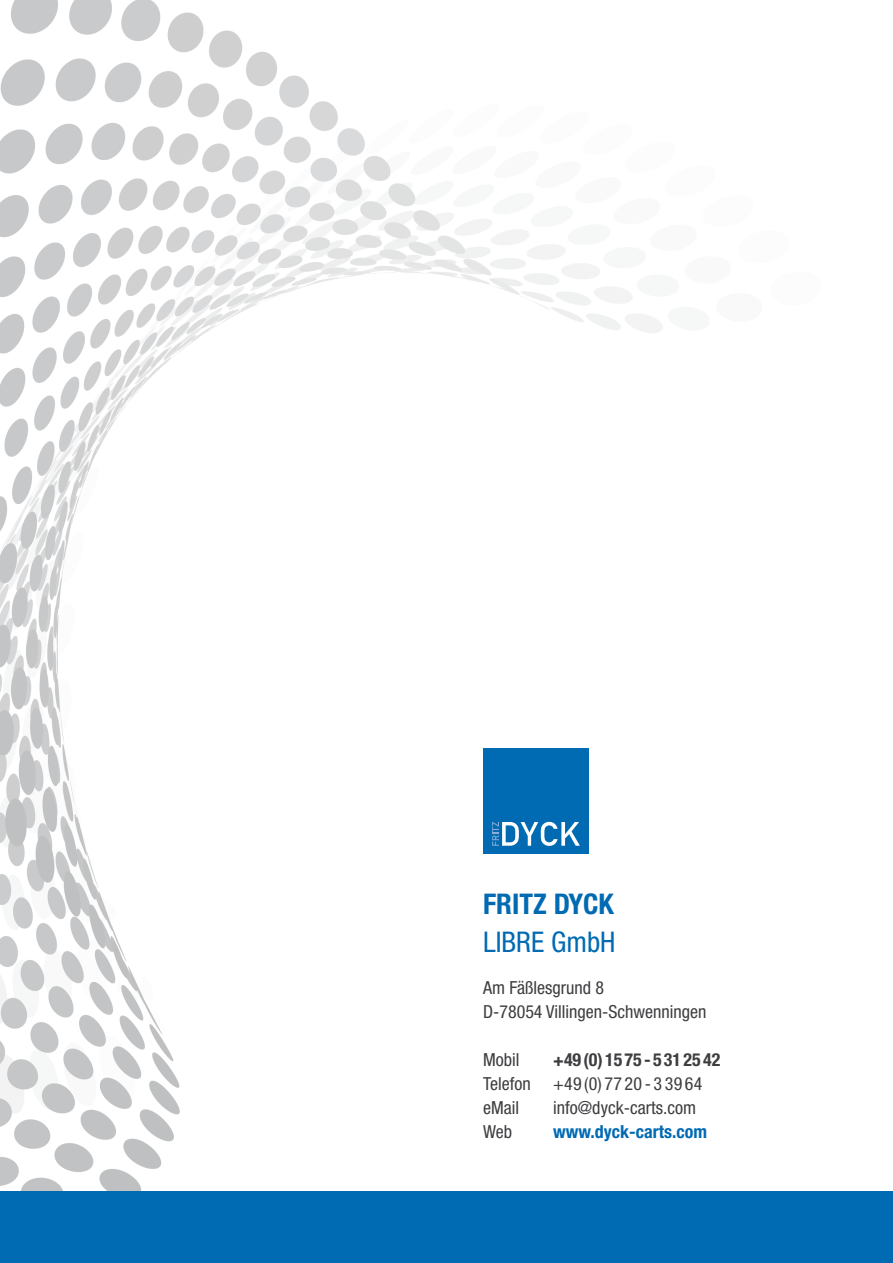
<style>
.page{position:relative;width:893px;height:1263px;background:#fff}
.page>*{position:absolute;margin:0;border:0;box-sizing:border-box;transform-origin:0 0}
.t1{font:700 condensed 28.5px "Helvetica Neue LT Std";color:#006ab3}
.t2{font:condensed 28.5px "Helvetica Neue LT Std";color:#006ab3}
.t3{font:condensed 18px/24px "Helvetica Neue LT Std";color:#3e3d40}
.t4{font:700 condensed 18px "Helvetica Neue LT Std";color:#3e3d40}
.t5{font:700 condensed 18px "Helvetica Neue LT Std";color:#006ab3}
</style>
<div class="page">
<img style="left:0;top:0;width:662px;height:1191px">
<div style="left:0;top:1191px;width:893px;height:72px;background:#006ab3"></div>
<div style="left:483px;top:749px;width:106px;height:105px;background:#006ab3"></div>
<svg style="left:492px;top:822px;width:88px;height:24px"></svg>
<h1 class="t1" style="left:483px;top:886px;width:102px">Fritz Dyck</h1>
<h1 class="t2" style="left:483px;top:925px;width:134px">LIBRE GmbH</h1>
<p class="t3" style="left:483px;top:975px;width:225px">Am Fäßlesgrund 8<br>D-78054 Villingen-Schwenningen</p>
<p class="t3" style="left:483px;top:1047px;width:38px">Mobil</p>
<p class="t4" style="left:553px;top:1048px;width:169px">+49 (0) 15 75 - 5 31 25 42</p>
<p class="t3" style="left:483px;top:1071px;width:221px">Telefon +49 (0) 77 20 - 3 39 64 eMail</p>
<p class="t3" style="left:553px;top:1095px;width:144px">info@dyck-carts.com</p>
<p class="t3" style="left:483px;top:1119px;width:30px">Web</p>
<p class="t5" style="left:553px;top:1120px;width:155px">www.dyck-carts.com</p>
</div>
